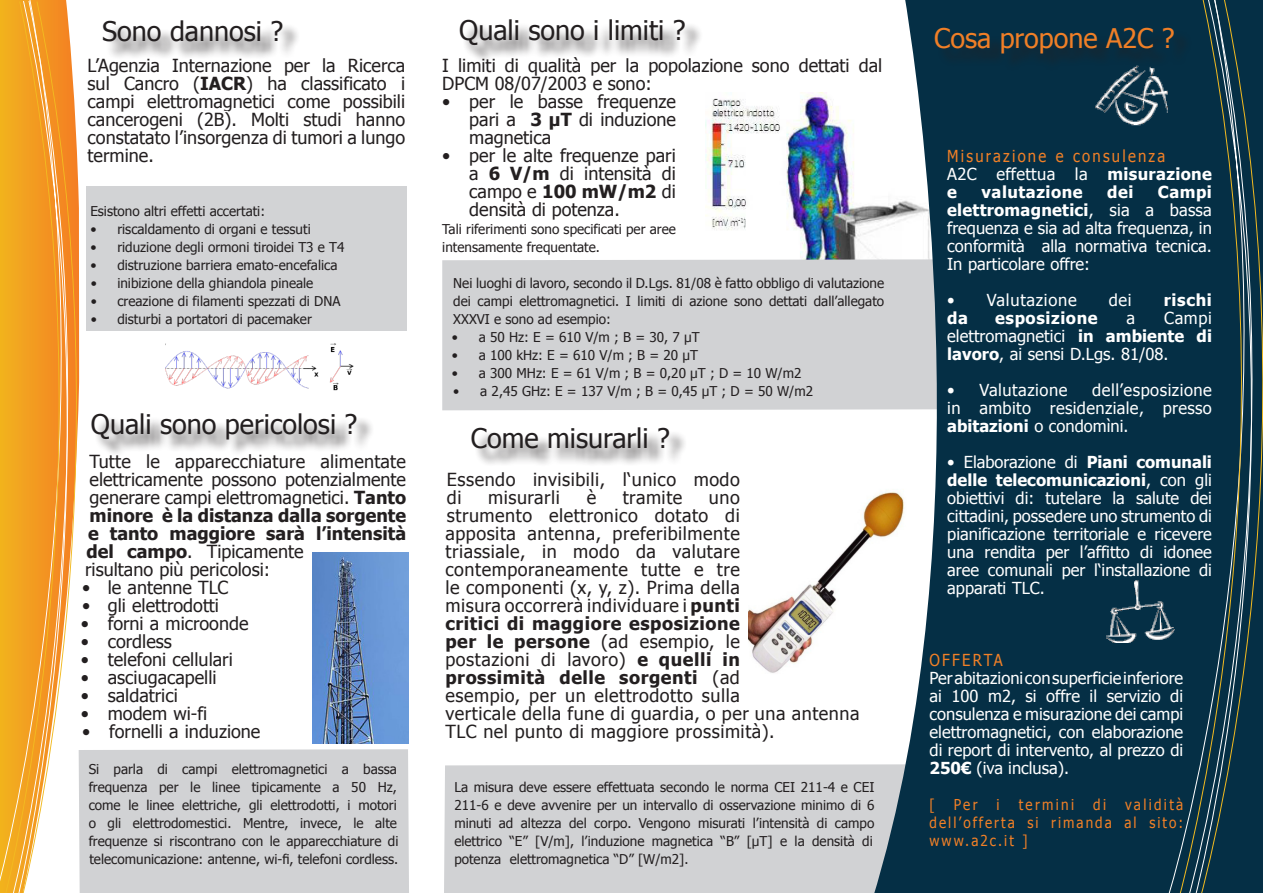
<style>
.page{position:relative;width:1263px;height:893px;background:#fff}
.page>*{position:absolute;margin:0;border:0;box-sizing:border-box;transform-origin:0 0}
.t1{font:27px "Tahoma";color:#231f20}
.t2{font:27px "Tahoma";color:#f07f27}
.t3{font:18px/18px "Tahoma";color:#231f20;text-align:justify}
.t4{font:18px/18px "Tahoma";letter-spacing:.03em;color:#231f20}
.Bianco{font:16.5px/18px "Tahoma";color:#fff;text-align:justify}
.Bianco-2{font:700 16.5px "Tahoma";letter-spacing:.035em;color:#fff}
.t5{font:16.5px "Tahoma";letter-spacing:.15em;color:#f18027;scale:.9 1}
.Bianco-3{font:16.5px/18px "Tahoma";letter-spacing:.02em;color:#fff}
.Bianco-4{font:16.5px "Tahoma";letter-spacing:.045em;color:#fff}
.Bianco-5{font:16.5px "Tahoma";letter-spacing:.03em;color:#fff}
.t6{font:15px/18px "Tahoma";letter-spacing:.15em;color:#f18027;text-align:justify;scale:.9 1}
.t7{font:15px "Tahoma";letter-spacing:.17em;color:#f18027;scale:.9 1}
.t8{font:13.5px/18px "Tahoma";color:#231f20;text-align:justify}
.s1{font-weight:700}
</style>
<div class="page">
<img style="left:706px;top:93px;width:166px;height:166px">
<img style="left:748px;top:499px;width:124px;height:174px">
<div style="left:442px;top:259px;width:430px;height:151px;background:#d1d2d4"></div>
<div style="left:444px;top:764px;width:428px;height:129px;background:#d1d2d4"></div>
<div style="left:85px;top:749px;width:324px;height:144px;background:#d1d2d4"></div>
<div style="left:86px;top:186px;width:320px;height:145px;background:#d2d3d5"></div>
<svg style="left:872px;top:0;width:292px;height:893px;background:#305263"></svg>
<img style="left:1106px;top:578px;width:58px;height:64px">
<div style="left:1164px;top:0;width:8px;height:893px;background:#052f45"></div>
<svg style="left:1172px;top:0;width:91px;height:893px;background:#113849"></svg>
<div style="left:94px;top:416px;width:345px;height:71px;background:#231f20;opacity:.75"></div>
<div style="left:462px;top:22px;width:348px;height:64px;background:#231f20;opacity:.75"></div>
<div style="left:474px;top:430px;width:335px;height:75px;background:#231f20;opacity:.75"></div>
<img style="left:1095px;top:97px;width:72px;height:35px">
<div style="left:105px;top:23px;width:324px;height:65px;background:#231f20;opacity:.75"></div>
<img style="left:312px;top:553px;width:96px;height:190px">
<img style="left:166px;top:343px;width:188px;height:48px">
<div style="left:937px;top:30px;width:315px;height:67px;background:#231f20;opacity:.75"></div>
<div style="left:0;top:0;width:11px;height:893px;background:#f2b21c"></div>
<svg style="left:3px;top:1px;width:82px;height:892px"></svg>
<p class="t1" style="left:459px;top:12px;width:228px">Quali sono i limiti ?</p>
<p class="t3" style="left:442px;top:56px;width:442px">I limiti di qualità per la popolazione sono dettati dal<br>DPCM 08/07/2003 e sono:</p>
<p class="t3" style="left:469px;top:92px;width:208px;text-indent:-27px">• per le basse frequenze pari a <span class="s1">3 µT</span> di induzione magnetica</p>
<p class="t3" style="left:469px;top:146px;width:208px;text-indent:-27px">• per le alte frequenze pari a <span class="s1">6 V/m</span> di intensità di campo e <span class="s1">100 mW/m2</span> di densità di potenza.</p>
<p class="t8" style="left:442px;top:219px;width:235px">Tali riferimenti sono specificati per aree intensamente frequentate.</p>
<p class="t1" style="left:102px;top:13px;width:183px">Sono dannosi ?</p>
<p class="t2" style="left:934px;top:20px;width:242px">Cosa propone A2C ?</p>
<p class="t3" style="left:88px;top:56px;width:319px">L’Agenzia Internazione per la Ricerca sul Cancro (<span class="s1">IACR</span>) ha classificato i campi elettromagnetici come possibili cancerogeni (2B). Molti studi hanno constatato l’insorgenza di tumori a lungo termine.</p>
<p class="t5" style="left:947px;top:145px;width:244px">Misurazione e consulenza</p>
<p class="Bianco-3" style="left:947px;top:164px;width:266px">A2C effettua la <span class="s1">misurazione e</span></p>
<p class="Bianco" style="left:947px;top:182px;width:266px;text-indent:211px"><span class="s1">Campi elettromagnetici</span>, sia a bassa frequenza e sia ad alta frequenza, in conformità alla normativa tecnica.<br>In particolare offre:</p>
<p class="Bianco-4" style="left:947px;top:289px;width:131px">• Valutazione</p>
<p class="Bianco" style="left:1109px;top:290px;width:25px">dei</p>
<p class="Bianco-2" style="left:1164px;top:288px;width:50px">rischi</p>
<p class="Bianco-2" style="left:947px;top:306px;width:22px">da</p>
<p class="Bianco-2" style="left:995px;top:306px;width:104px">esposizione</p>
<p class="Bianco" style="left:1126px;top:308px;width:10px">a</p>
<p class="Bianco-2" style="left:981px;top:180px;width:103px">valutazione</p>
<p class="Bianco-2" style="left:1107px;top:180px;width:28px">dei</p>
<p class="t8" style="left:90px;top:201px;width:176px">Esistono altri effetti accertati:</p>
<p class="t8" style="left:90px;top:219px;width:222px">• riscaldamento di organi e tessuti</p>
<p class="t8" style="left:90px;top:237px;width:256px">• riduzione degli ormoni tiroidei T3 e T4</p>
<p class="t8" style="left:90px;top:255px;width:249px">• distruzione barriera emato-encefalica</p>
<p class="t8" style="left:91px;top:273px;width:224px">• inibizione della ghiandola pineale</p>
<p class="t8" style="left:91px;top:291px;width:251px">• creazione di filamenti spezzati di DNA</p>
<p class="t8" style="left:91px;top:309px;width:222px">• disturbi a portatori di pacemaker</p>
<p class="t8" style="left:453px;top:273px;width:432px">Nei luoghi di lavoro, secondo il D.Lgs. 81/08 è fatto obbligo di valutazione dei campi elettromagnetici. I limiti di azione sono dettati dall’allegato XXXVI e sono ad esempio:</p>
<p class="t8" style="left:452px;top:327px;width:249px">• a 50 Hz: E = 610 V/m ; B = 30, 7 µT</p>
<p class="t8" style="left:452px;top:345px;width:248px">• a 100 kHz: E = 610 V/m ; B = 20 µT</p>
<p class="t8" style="left:452px;top:363px;width:351px">• a 300 MHz: E = 61 V/m ; B = 0,20 µT ; D = 10 W/m2</p>
<p class="t8" style="left:453px;top:381px;width:361px">• a 2,45 GHz: E = 137 V/m ; B = 0,45 µT ; D = 50 W/m2</p>
<p class="Bianco" style="left:947px;top:308px;width:266px;text-indent:217px">Campi elettromagnetici <span class="s1">in ambiente di lavoro</span>, ai sensi D.Lgs. 81/08.</p>
<p class="Bianco-5" style="left:947px;top:379px;width:122px">• Valutazione</p>
<p class="Bianco" style="left:947px;top:380px;width:266px;text-indent:145px">dell’esposizione in ambito residenziale, presso <span class="s1">abitazioni</span> o condomìni.</p>
<p class="Bianco" style="left:947px;top:452px;width:266px">• Elaborazione di <span class="s1">Piani comunali delle telecomunicazioni</span>, con gli obiettivi di: tutelare la salute dei cittadini, possedere uno strumento di pianificazione territoriale e ricevere una rendita per l’affitto di idonee aree comunali per l‘installazione di apparati TLC.</p>
<p class="t1" style="left:91px;top:406px;width:268px">Quali sono pericolosi ?</p>
<p class="t1" style="left:471px;top:420px;width:200px">Come misurarli ?</p>
<p class="t4" style="left:447px;top:470px;width:294px">Essendo invisibili, l‘unico modo di</p>
<p class="t3" style="left:85px;top:452px;width:323px;text-align:left">Tutte le apparecchiature alimentate elettricamente possono potenzialmente generare campi elettromagnetici. <span class="s1">Tanto minore è la distanza dalla sorgente e tanto maggiore sarà l’intensità del campo</span>. Tipicamente<br>risultano più pericolosi:</p>
<p class="t3" style="left:82px;top:578px;width:148px">• le antenne TLC</p>
<p class="t3" style="left:82px;top:596px;width:138px">• gli elettrodotti</p>
<p class="t3" style="left:81px;top:614px;width:169px">• forni a microonde</p>
<p class="t3" style="left:81px;top:632px;width:93px">• cordless</p>
<p class="t3" style="left:81px;top:650px;width:154px">• telefoni cellulari</p>
<p class="t3" style="left:81px;top:668px;width:137px">• asciugacapelli</p>
<p class="t3" style="left:81px;top:686px;width:99px">• saldatrici</p>
<p class="t3" style="left:81px;top:704px;width:128px">• modem wi-fi</p>
<p class="t3" style="left:82px;top:722px;width:180px">• fornelli a induzione</p>
<p class="t4" style="left:488px;top:488px;width:73px">misurarli</p>
<p class="t3" style="left:587px;top:488px;width:11px">è</p>
<p class="t4" style="left:623px;top:488px;width:61px">tramite</p>
<p class="t4" style="left:445px;top:488px;width:416px;text-indent:263px">uno<br>strumento elettronico dotato di<br>apposita antenna, preferibilmente<br>triassiale, in modo da valutare contemporaneamente tutte e tre<br>le componenti (x, y, z). Prima della<br>misura occorrerà individuare i <span class="s1">punti<br>critici di maggiore esposizione<br>per le persone</span> (ad esempio, le<br>postazioni di lavoro) <span class="s1">e quelli in<br>prossimità delle sorgenti</span> (ad<br>esempio, per un elettrodotto sulla<br>verticale della fune di guardia, o per una antenna<br>TLC nel punto di maggiore prossimità).</p>
<p class="t5" style="left:929px;top:649px;width:83px">OFFERTA</p>
<p class="Bianco" style="left:929px;top:668px;width:255px">Per abitazioni con superficie inferiore ai 100 m2, si offre il servizio di consulenza e misurazione dei campi elettromagnetici, con elaborazione di report di intervento, al prezzo di <span class="s1">250€</span> (iva inclusa).</p>
<p class="t6" style="left:929px;top:795px;width:7px">[</p>
<p class="t6" style="left:954px;top:795px;width:28px">Per</p>
<p class="t6" style="left:997px;top:795px;width:5px">i</p>
<p class="t7" style="left:1019px;top:794px;width:63px">termini</p>
<p class="t6" style="left:1093px;top:795px;width:16px">di</p>
<p class="t8" style="left:89px;top:759px;width:311px">Si parla di campi elettromagnetici a bassa frequenza per le linee tipicamente a 50 Hz, come le linee elettriche, gli elettrodotti, i motori o gli elettrodomestici. Mentre, invece, le alte frequenze si riscontrano con le apparecchiature di telecomunicazione: antenne, wi-fi, telefoni cordless.</p>
<p class="t8" style="left:454px;top:777px;width:422px">La misura deve essere effettuata secondo le norma CEI 211-4 e CEI 211-6 e deve avvenire per un intervallo di osservazione minimo di 6 minuti ad altezza del corpo. Vengono misurati l’intensità di campo elettrico “E” [V/m], l’induzione magnetica “B” [µT] e la densità di potenza elettromagnetica “D” [W/m2].</p>
<p class="t6" style="left:929px;top:795px;width:283px;text-indent:196px">validità dell’offerta si rimanda al sito: www.a2c.it ]</p>
</div>
